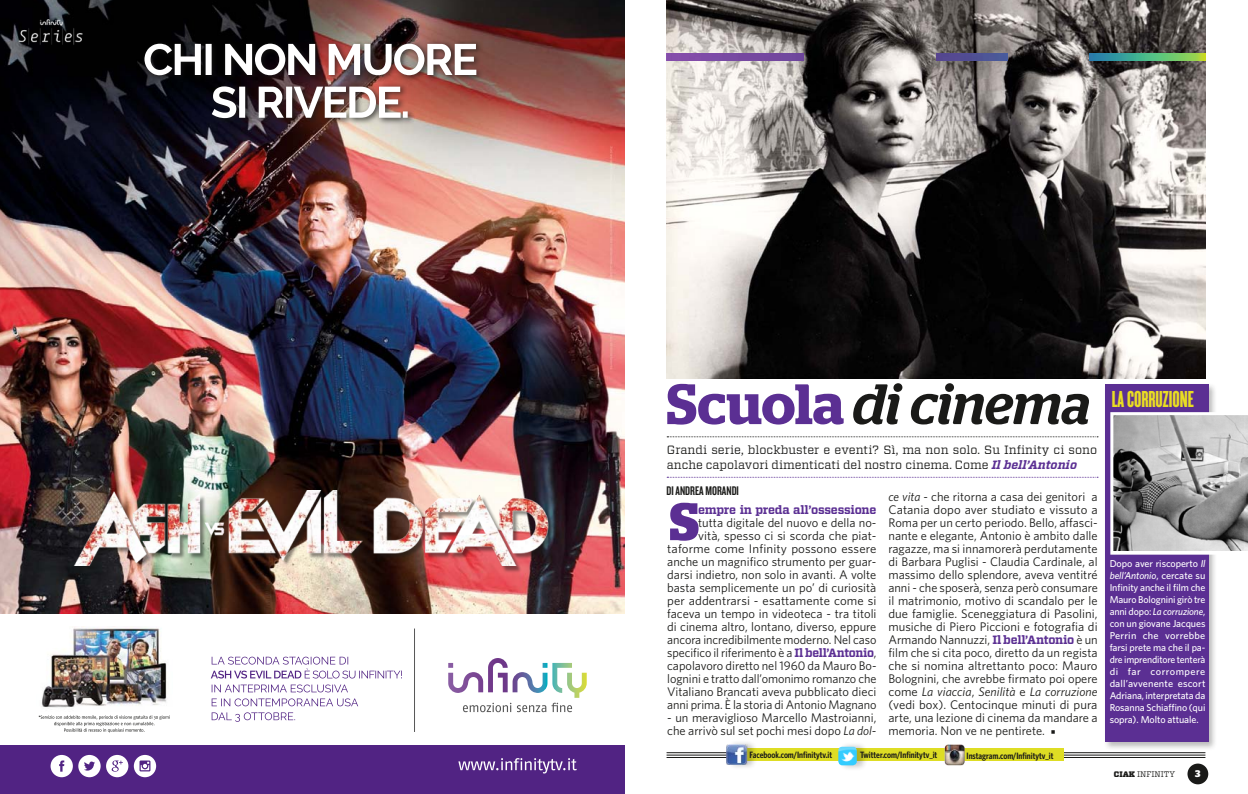
<style>
.page{position:relative;width:1248px;height:794px;background:#fff}
.page>*{position:absolute;margin:0;border:0;box-sizing:border-box;transform-origin:0 0}
.t1{font:italic 500 56.8px "Stag";color:#1a1a18}
.t2{font:700 52.6px "Stag";color:#5b2f93}
.t3{font:24.1px "Cyclone Layers Background";color:#e9dd23}
.t4{font:13px "Knockout 48 Featherweight";color:#1a1a18}
.t5{font:12.5px/13px "Whitney";color:#1a1a18;text-align:right}
.t6{font:12px/14.4px "Vitesse";color:#1a1a18}
.t7{font:700 12px "Vitesse";letter-spacing:-.02em;color:#5b2f93}
.t8{font:500 10px/12px "Whitney";letter-spacing:-.01em;color:#fff;text-align:justify}
.t9{font:700 9.6px "Stag";color:#fff}
.t10{font:600 9.2px "Whitney Condensed";color:#1a1a18}
.t11{font:8px "Vitesse";color:#1a1a18}
.s1{font-weight:600;font-style:normal;color:#5b2f93}
.s2{font-weight:700;font-style:italic;color:#5b2f93}
.s3{font-style:italic}
.s4{font-family:"Vitesse";font-weight:700;font-size:12px;color:#5b2f93}
.s5{font-family:"Minion Pro";font-size:12px}
.s6{font-weight:900}
</style>
<div class="page">
<img style="left:666px;top:0;width:539px;height:378px">
<svg style="left:1187px;top:763px;width:21px;height:21px"></svg>
<img style="left:666px;top:53px;width:137px;height:7px">
<hr style="left:666px;top:757px;width:539px;height:1px;background:#1a1a18">
<hr style="left:666px;top:755px;width:539px;height:1px;background:#1a1a18">
<hr style="left:666px;top:752px;width:539px;height:1px;background:#1a1a18">
<div style="left:727px;top:748px;width:336px;height:13px;background:#dedd24"></div>
<div style="left:727px;top:739px;width:30px;height:31px;background:#1a1a18;opacity:.25"></div>
<img style="left:727px;top:745px;width:20px;height:19px">
<div style="left:838px;top:741px;width:29px;height:30px;background:#1a1a18;opacity:.25"></div>
<img style="left:838px;top:746px;width:18px;height:19px">
<img style="left:944px;top:745px;width:21px;height:20px">
<svg style="left:667px;top:436px;width:430px;height:1px"></svg>
<svg style="left:667px;top:477px;width:430px;height:1px"></svg>
<div style="left:1103px;top:382px;width:114px;height:369px;background:#1a1a18;opacity:.3"></div>
<div style="left:1104px;top:384px;width:104px;height:357px;background:#5b2f93"></div>
<svg style="left:1110px;top:412px;width:137px;height:142px;background:#a1a0a1"></svg>
<img style="left:1089px;top:53px;width:116px;height:7px">
<img style="left:935px;top:53px;width:72px;height:7px">
<svg style="left:212px;top:712px;width:83px;height:10px"></svg>
<svg style="left:212px;top:698px;width:146px;height:8px"></svg>
<svg style="left:212px;top:684px;width:136px;height:8px"></svg>
<svg style="left:211px;top:656px;width:191px;height:22px"></svg>
<img style="left:0;top:0;width:624px;height:613px">
<div style="left:208px;top:83px;width:207px;height:42px;background:#1a1a18;opacity:.75"></div>
<img style="left:212px;top:86px;width:195px;height:32px">
<div style="left:141px;top:40px;width:342px;height:43px;background:#1a1a18;opacity:.75"></div>
<svg style="left:144px;top:44px;width:332px;height:31px"></svg>
<div style="left:75px;top:491px;width:479px;height:81px;background:#1a1a18;opacity:.5"></div>
<img style="left:58px;top:490px;width:497px;height:75px">
<img style="left:15px;top:15px;width:71px;height:33px">
<svg style="left:448px;top:658px;width:138px;height:54px"></svg>
<img style="left:41px;top:626px;width:126px;height:82px">
<hr style="left:414px;top:628px;width:1px;height:104px;background:#565656">
<div style="left:0;top:745px;width:624px;height:49px;background:#512383"></div>
<svg style="left:458px;top:758px;width:118px;height:15px"></svg>
<svg style="left:51px;top:755px;width:77px;height:22px"></svg>
<svg style="left:134px;top:755px;width:22px;height:22px"></svg>
<svg style="left:39px;top:715px;width:131px;height:17px"></svg>
<h1 class="t1" style="left:666px;top:370px;width:426px"><span class="s1">Scuola</span> di cinema</h1>
<p class="t6" style="left:666px;top:442px;width:432px">Grandi serie, blockbuster e eventi? Sì, ma non solo. Su Infinity ci sono anche capolavori dimenticati del nostro cinema. Come <span class="s2">Il bell’Antonio</span></p>
<h2 class="t2" style="left:669px;top:491px;width:30px">S</h2>
<p class="t7" style="left:698px;top:502px;width:180px">empre in preda all’ossessione</p>
<p class="t4" style="left:666px;top:482px;width:74px">DI ANDREA MORANDI</p>
<p class="t5" style="left:888px;top:490px;width:211px;text-align:justify"><span class="s3">ce vita</span> - che ritorna a casa dei genitori a Catania dopo aver studiato e vissuto a Roma per un certo periodo. Bello, affasci&shy;nante e elegante, Antonio è ambito dalle ragazze, ma si innamorerà perdutamente di Barbara Puglisi - Claudia Cardinale, al massimo dello splendore, aveva ventitré anni - che sposerà, senza però consumare il matrimonio, motivo di scandalo per le due famiglie. Sceneggiatura di Pasolini, musiche di Piero Piccioni e fotografia di Armando Nannuzzi, <span class="s4">Il bell’Antonio</span> è un film che si cita poco, diretto da un regista che si nomina altrettanto poco: Mauro Bolognini, che avrebbe firmato poi opere come <span class="s3">La viaccia</span>, <span class="s3">Senilità</span> e <span class="s3">La corruzione </span>(vedi box). Centocinque minuti di pura arte, una lezione di cinema da mandare a memoria. Non ve ne pentirete. <span class="s5">■</span></p>
<p class="t5" style="left:667px;top:516px;width:211px">tutta digitale del nuovo e della no-<br>vità, spesso ci si scorda che piat&shy;taforme come Infinity possono essere anche un magnifico strumento per guar&shy;darsi indietro, non solo in avanti. A volte basta semplicemente un po’ di curiosità per addentrarsi - esattamente come si faceva un tempo in videoteca - tra titoli di cinema altro, lontano, diverso, eppure ancora incredibilmente moderno. Nel caso specifico il riferimento è a <span class="s4">Il bell’Antonio</span>, capolavoro diretto nel 1960 da Mauro Bo&shy;lognini e tratto dall’omonimo romanzo che Vitaliano Brancati aveva pubblicato dieci anni prima. È la storia di Antonio Magnano</p>
<p class="t5" style="left:667px;top:711px;width:211px;text-align:left">- un meraviglioso Marcello Mastroianni, che arrivò sul set pochi mesi dopo <span class="s3">La dol-</span></p>
<p class="t10" style="left:749px;top:749px;width:84px">Facebook.com/Infinitytv.it</p>
<p class="t10" style="left:860px;top:749px;width:79px">Twitter.com/Infinitytv_it</p>
<p class="t10" style="left:966px;top:749px;width:88px">Instagram.com/Infinitytv_it</p>
<h3 class="t3" style="left:1111px;top:382px;width:84px">LA CORRUZIONE</h3>
<p class="t8" style="left:1109px;top:557px;width:97px">Dopo aver riscoperto <span class="s3">Il bell’Antonio</span>, cercate su Infinity anche il film che Mauro Bolognini girò tre anni dopo: <span class="s3">La corruzione</span>, con un giovane Jacques Perrin che vorrebbe farsi prete ma che il pa&shy;dre imprenditore tenterà di far corrompere dall’avvenente escort Adriana, interpretata da Rosanna Schiaffino (qui sopra). Molto attuale.</p>
<p class="t11" style="left:1113px;top:769px;width:63px"><span class="s6">CIAK</span> infinity</p>
<p class="t9" style="left:1195px;top:768px;width:7px">3</p>
</div>
